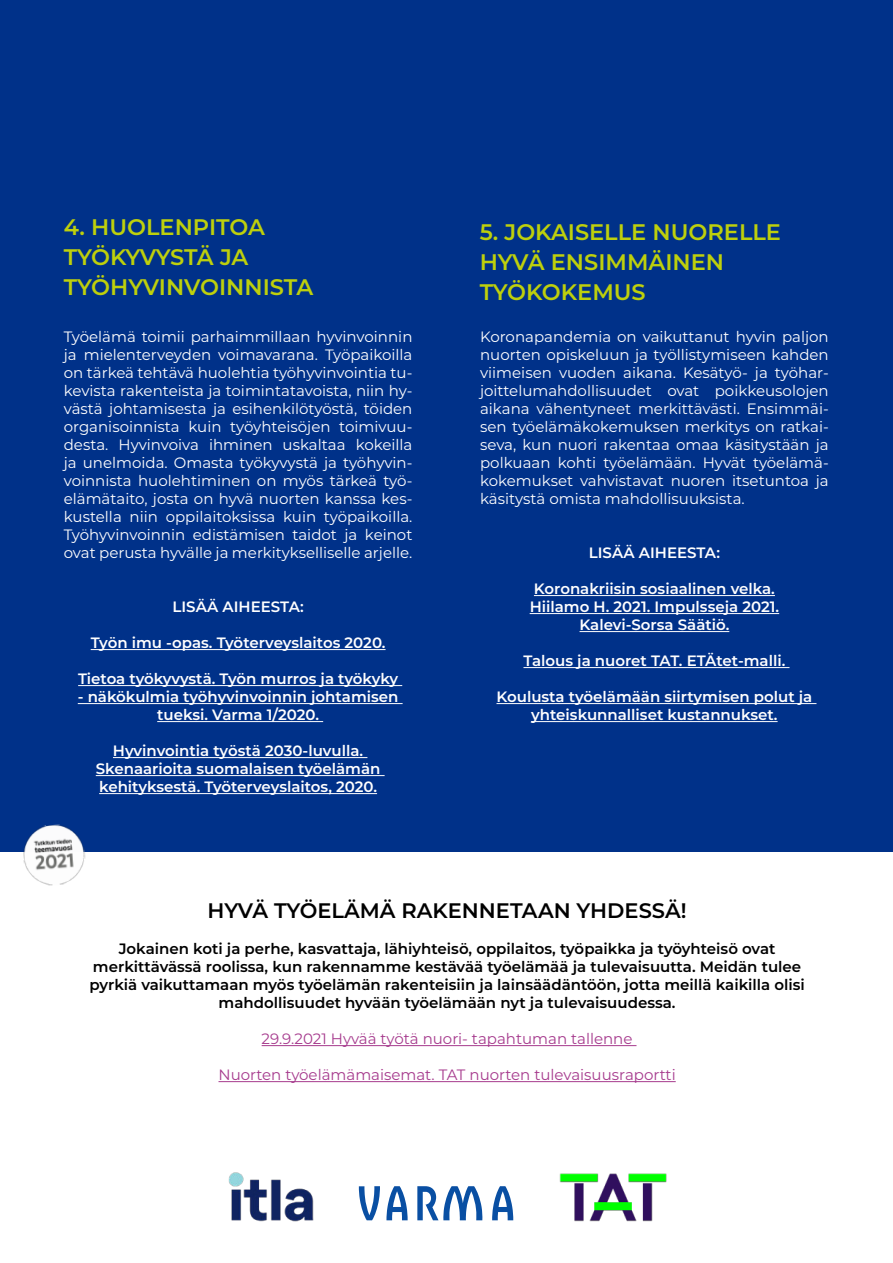
<style>
.page{position:relative;width:893px;height:1263px;background:#fff}
.page>*{position:absolute;margin:0;border:0;box-sizing:border-box;transform-origin:0 0}
.t1{font:600 22.5px/30px "Montserrat";color:#bed00c}
.t2{font:600 21px "Montserrat";color:#000}
.t3{font:15px/18px "Montserrat";color:#fff;text-align:justify}
.t4{font:600 15px/18px "Montserrat";color:#fff;text-align:center}
.t5{font:600 15px/18px "Montserrat";color:#000;text-align:center}
.t6{font:15px "Montserrat";color:#a63a8d}
</style>
<div class="page">
<div style="left:0;top:0;width:893px;height:852px;background:#003189"></div>
<svg style="left:359px;top:1186px;width:21px;height:34px"></svg>
<svg style="left:417px;top:1186px;width:65px;height:34px"></svg>
<svg style="left:386px;top:1186px;width:22px;height:34px"></svg>
<svg style="left:492px;top:1186px;width:21px;height:34px"></svg>
<img style="left:228px;top:1172px;width:85px;height:50px">
<img style="left:559px;top:1173px;width:107px;height:49px">
<img style="left:23px;top:824px;width:63px;height:62px">
<hr style="left:91px;top:649px;width:295px;height:1px;background:#fff">
<hr style="left:78px;top:685px;width:324px;height:1px;background:#fff">
<hr style="left:78px;top:703px;width:325px;height:1px;background:#fff">
<hr style="left:157px;top:721px;width:166px;height:1px;background:#fff">
<hr style="left:113px;top:757px;width:254px;height:1px;background:#fff">
<hr style="left:96px;top:775px;width:289px;height:1px;background:#fff">
<hr style="left:99px;top:793px;width:278px;height:1px;background:#fff">
<hr style="left:534px;top:595px;width:241px;height:1px;background:#fff">
<hr style="left:530px;top:613px;width:249px;height:1px;background:#fff">
<hr style="left:579px;top:631px;width:150px;height:1px;background:#fff">
<hr style="left:523px;top:667px;width:266px;height:1px;background:#fff">
<hr style="left:496px;top:703px;width:320px;height:1px;background:#fff">
<hr style="left:531px;top:721px;width:247px;height:1px;background:#fff">
<hr style="left:262px;top:1045px;width:374px;height:1px;background:#a63a8d">
<hr style="left:219px;top:1081px;width:457px;height:1px;background:#a63a8d">
<h1 class="t1" style="left:64px;top:212px;width:251px">4. HUOLENPITOA<br>TYÖKYVYSTÄ JA<br>TYÖHYVINVOINNISTA</h1>
<p class="t3" style="left:64px;top:329px;width:350px">Työelämä toimii parhaimmillaan hyvinvoinnin ja mielenterveyden voimavarana. Työpaikoilla on tärkeä tehtävä huolehtia työhyvinvointia tu&shy;kevista rakenteista ja toimintatavoista, niin hy&shy;västä johtamisesta ja esihenkilötyöstä, töiden organisoinnista kuin työyhteisöjen toimivuu&shy;desta. Hyvinvoiva ihminen uskaltaa kokeilla ja unelmoida. Omasta työkyvystä ja työhyvin&shy;voinnista huolehtiminen on myös tärkeä työ&shy;elämätaito, josta on hyvä nuorten kanssa kes&shy;kustella niin oppilaitoksissa kuin työpaikoilla.<br>Työhyvinvoinnin edistämisen taidot ja keinot ovat perusta hyvälle ja merkitykselliselle arjelle.</p>
<p class="t4" style="left:173px;top:598px;width:133px">LISÄÄ AIHEESTA:</p>
<p class="t4" style="left:91px;top:634px;width:296px">Työn imu -opas. Työterveyslaitos 2020.</p>
<p class="t4" style="left:78px;top:670px;width:321px">Tietoa työkyvystä. Työn murros ja työkyky</p>
<p class="t4" style="left:78px;top:688px;width:322px">- näkökulmia työhyvinvoinnin johtamisen tueksi. Varma 1/2020.</p>
<p class="t4" style="left:96px;top:742px;width:286px">Hyvinvointia työstä 2030-luvulla.<br>Skenaarioita suomalaisen työelämän kehityksestä. Työterveyslaitos, 2020.</p>
<h1 class="t1" style="left:480px;top:217px;width:303px">5. JOKAISELLE NUORELLE<br>HYVÄ ENSIMMÄINEN<br>TYÖKOKEMUS</h1>
<p class="t3" style="left:480px;top:329px;width:350px">Koronapandemia on vaikuttanut hyvin paljon nuorten opiskeluun ja työllistymiseen kahden viimeisen vuoden aikana. Kesätyö- ja työhar&shy;joittelumahdollisuudet ovat poikkeusolojen aikana vähentyneet merkittävästi. Ensimmäi&shy;sen työelämäkokemuksen merkitys on ratkai&shy;seva, kun nuori rakentaa omaa käsitystään ja polkuaan kohti työelämään. Hyvät työelämä&shy;kokemukset vahvistavat nuoren itsetuntoa ja käsitystä omista mahdollisuuksista.</p>
<p class="t4" style="left:589px;top:544px;width:133px">LISÄÄ AIHEESTA:</p>
<p class="t4" style="left:530px;top:580px;width:251px">Koronakriisin sosiaalinen velka.<br>Hiilamo H. 2021. Impulsseja 2021.<br>Kalevi-Sorsa Säätiö.</p>
<p class="t4" style="left:523px;top:652px;width:263px">Talous ja nuoret TAT. ETÄtet-malli.</p>
<p class="t4" style="left:496px;top:688px;width:317px">Koulusta työelämään siirtymisen polut ja yhteiskunnalliset kustannukset.</p>
<h2 class="t2" style="left:208px;top:899px;width:481px">HYVÄ TYÖELÄMÄ RAKENNETAAN YHDESSÄ!</h2>
<p class="t5" style="left:89px;top:940px;width:717px">Jokainen koti ja perhe, kasvattaja, lähiyhteisö, oppilaitos, työpaikka ja työyhteisö ovat merkittävässä roolissa, kun rakennamme kestävää työelämää ja tulevaisuutta. Meidän tulee pyrkiä vaikuttamaan myös työelämän rakenteisiin ja lainsäädäntöön, jotta meillä kaikilla olisi mahdollisuudet hyvään työelämään nyt ja tulevaisuudessa.</p>
<p class="t6" style="left:262px;top:1033px;width:372px">29.9.2021 Hyvää työtä nuori- tapahtuman tallenne</p>
<p class="t6" style="left:218px;top:1069px;width:459px">Nuorten työelämämaisemat. TAT nuorten tulevaisuusraportti</p>
</div>
